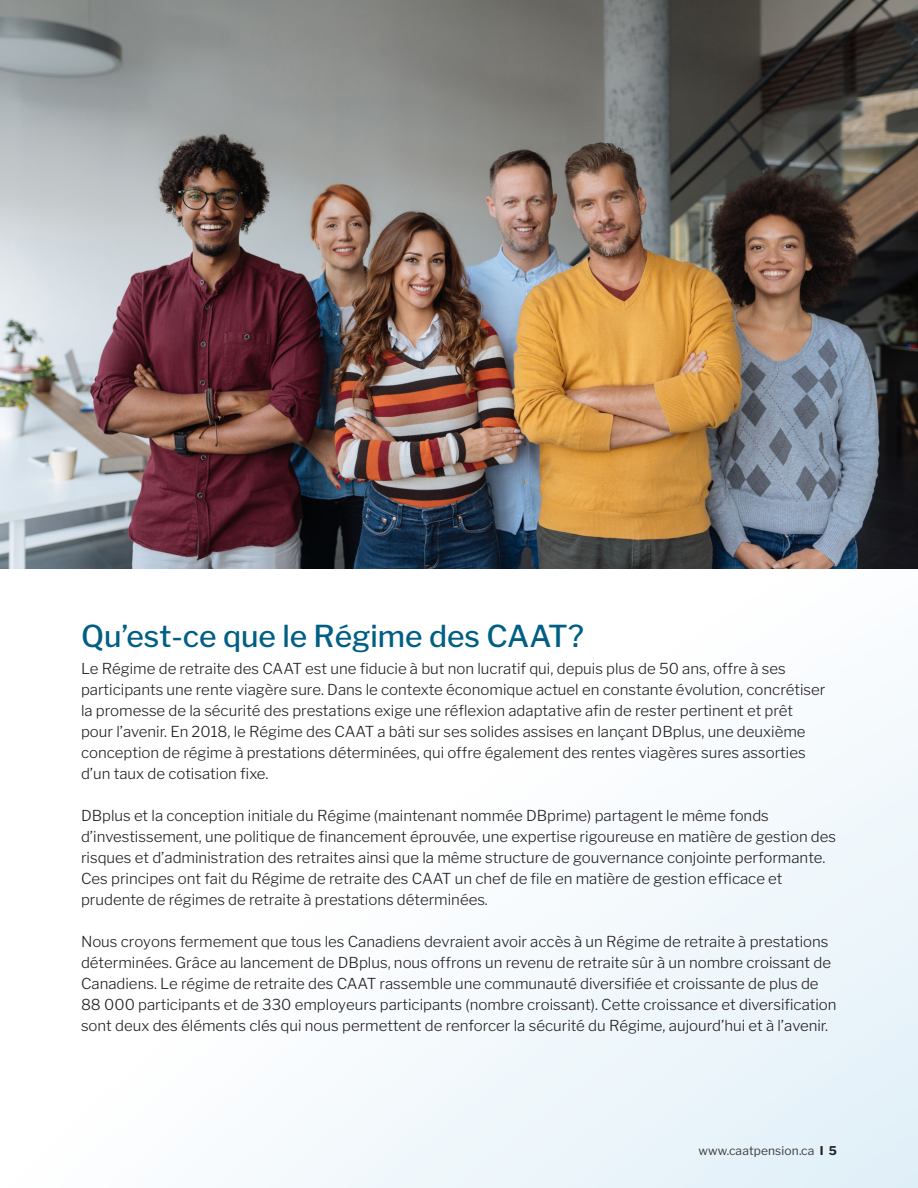
<style>
.page{position:relative;width:918px;height:1188px;background:#fff}
.page>*{position:absolute;margin:0;border:0;box-sizing:border-box;transform-origin:0 0}
.t1{font:500 30px "Libre Franklin";color:#015f84}
.Body_Text_10pt{font:300 15px/21px "Libre Franklin";color:#231f20}
.t2{font:12px "Libre Franklin";letter-spacing:.01em;color:#3e3e3f}
.s1{font-weight:700;color:#231f20}
</style>
<div class="page">
<svg style="left:266px;top:706px;width:652px;height:482px"></svg>
<img style="left:0;top:0;width:918px;height:569px">
<h2 class="t1" style="left:81px;top:618px;width:504px">Qu’est-ce que le Régime des CAAT?</h2>
<p class="Body_Text_10pt" style="left:81px;top:659px;width:746px">Le Régime de retraite des CAAT est une fiducie à but non lucratif qui, depuis plus de 50 ans, offre à ses participants une rente viagère sure. Dans le contexte économique actuel en constante évolution, concrétiser la promesse de la sécurité des prestations exige une réflexion adaptative afin de rester pertinent et prêt pour l’avenir. En 2018, le Régime des CAAT a bâti sur ses solides assises en lançant DBplus, une deuxième conception de régime à prestations déterminées, qui offre également des rentes viagères sures assorties d’un taux de cotisation fixe.</p>
<p class="Body_Text_10pt" style="left:81px;top:806px;width:757px">DBplus et la conception initiale du Régime (maintenant nommée DBprime) partagent le même fonds d’investissement, une politique de financement éprouvée, une expertise rigoureuse en matière de gestion des risques et d’administration des retraites ainsi que la même structure de gouvernance conjointe performante.<br>Ces principes ont fait du Régime de retraite des CAAT un chef de file en matière de gestion efficace et prudente de régimes de retraite à prestations déterminées.</p>
<p class="Body_Text_10pt" style="left:81px;top:932px;width:757px">Nous croyons fermement que tous les Canadiens devraient avoir accès à un Régime de retraite à prestations déterminées. Grâce au lancement de DBplus, nous offrons un revenu de retraite sûr à un nombre croissant de Canadiens. Le régime de retraite des CAAT rassemble une communauté diversifiée et croissante de plus de 88 000 participants et de 330 employeurs participants (nombre croissant). Cette croissance et diversification sont deux des éléments clés qui nous permettent de renforcer la sécurité du Régime, aujourd’hui et à l’avenir.</p>
<p class="t2" style="left:699px;top:1143px;width:140px">www.caatpension.ca <span class="s1">I 5</span></p>
</div>
